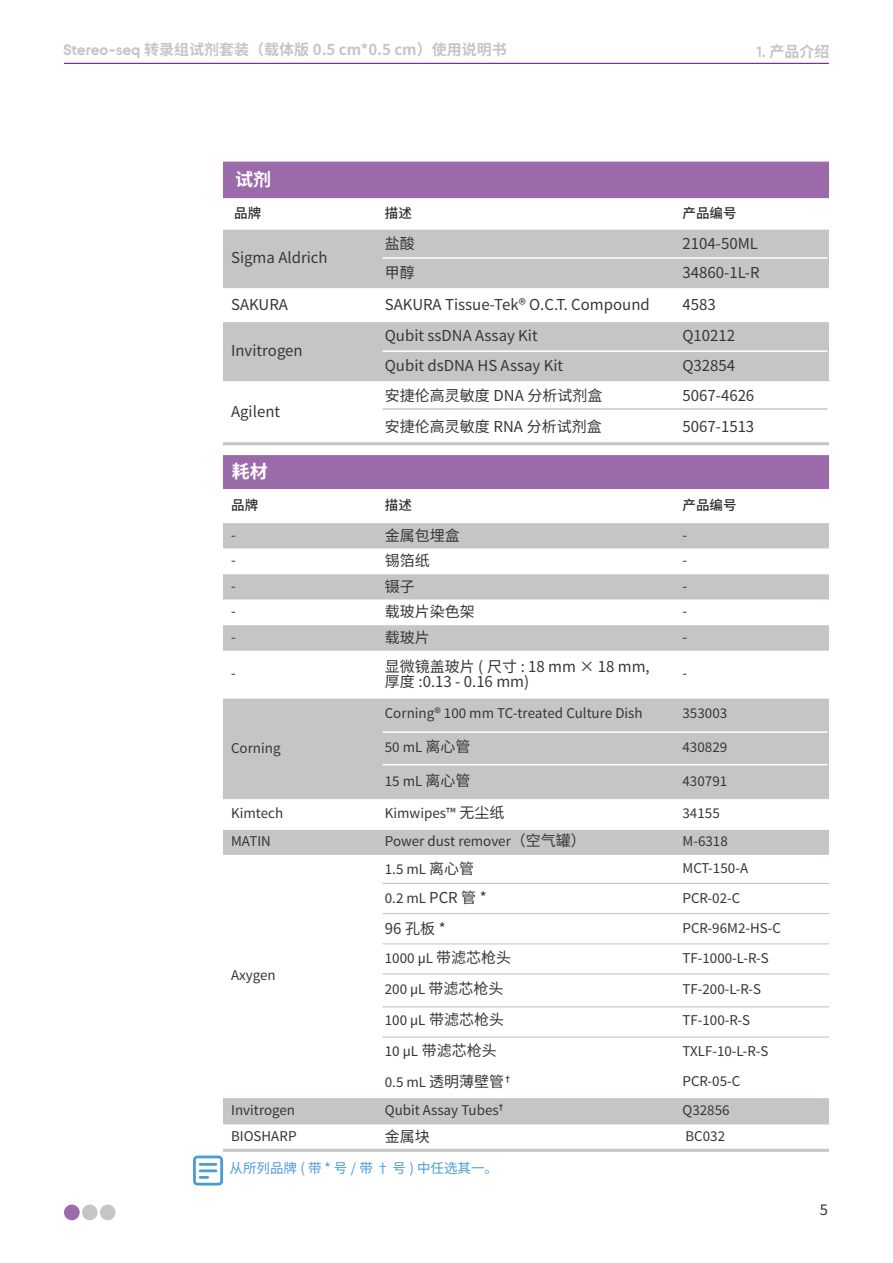
<style>
.page{position:relative;width:893px;height:1263px;background:#fff}
.page>*{position:absolute;margin:0;border:0;box-sizing:border-box;transform-origin:0 0}
.t1{font:700 18px "Source Han Sans SC";color:#fff}
.t2{font:16.5px "Source Sans Pro";color:#363738}
.t3{font:15px "Source Sans Pro";color:#363738}
.t4{font:15px/15px "Source Han Sans SC";color:#363738}
.t5{font:700 15px "Source Han Sans SC";color:#c4c6c4}
.t6{font:13.5px "Source Han Sans SC";color:#4a9cd6}
.t7{font:500 13.5px "Source Han Sans SC";color:#322c2e}
.s1{font-family:"BGI"}
.s2{font-family:"Source Han Sans SC"}
.s3{font-family:"Source Sans Pro"}
</style>
<div class="page">
<div style="left:64px;top:1204px;width:16px;height:16px;background:#9b6aab;border-radius:50%"></div>
<div style="left:82px;top:1204px;width:16px;height:16px;background:#c4c6c4;border-radius:50%"></div>
<div style="left:100px;top:1204px;width:16px;height:16px;background:#c4c6c4;border-radius:50%"></div>
<hr style="left:64px;top:63px;width:765px;height:1px;background:#5e0085">
<div style="left:223px;top:162px;width:606px;height:36px;background:#9b6aab"></div>
<svg style="left:223px;top:198px;width:606px;height:212px"></svg>
<svg style="left:223px;top:230px;width:606px;height:151px;fill:#c4c6c4"></svg>
<hr style="left:383px;top:408px;width:444px;height:2px;background:#c4c6c4">
<hr style="left:383px;top:257px;width:444px;height:2px;background:#fff">
<hr style="left:383px;top:350px;width:444px;height:2px;background:#fff">
<hr style="left:223px;top:442px;width:606px;height:3px;background:#c4c6c4">
<div style="left:223px;top:455px;width:606px;height:34px;background:#9b6aab"></div>
<svg style="left:223px;top:523px;width:606px;height:601px"></svg>
<svg style="left:223px;top:549px;width:606px;height:76px"></svg>
<svg style="left:223px;top:625px;width:606px;height:26px;background:#c5c7c5"></svg>
<hr style="left:383px;top:1036px;width:446px;height:1px;background:#c4c6c4">
<hr style="left:383px;top:943px;width:446px;height:1px;background:#c4c6c4">
<hr style="left:383px;top:973px;width:446px;height:1px;background:#c4c6c4">
<hr style="left:383px;top:913px;width:446px;height:1px;background:#c4c6c4">
<hr style="left:383px;top:883px;width:446px;height:1px;background:#c4c6c4">
<hr style="left:383px;top:1006px;width:446px;height:1px;background:#c4c6c4">
<hr style="left:383px;top:764px;width:444px;height:1px;background:#fff">
<hr style="left:383px;top:731px;width:444px;height:2px;background:#fff">
<hr style="left:223px;top:1149px;width:606px;height:3px;background:#c4c6c4">
<svg style="left:193px;top:1155px;width:30px;height:31px"></svg>
<p class="t5" style="left:63px;top:41px;width:445px"><span class="s1">Stereo-seq</span> 转录组试剂套装（载体版 0.5 cm*0.5 cm）使用说明书</p>
<p class="t5" style="left:757px;top:43px;width:74px"><span class="s1">1.</span> 产品介绍</p>
<p class="t1" style="left:235px;top:169px;width:37px">试剂</p>
<p class="t7" style="left:234px;top:206px;width:28px">品牌</p>
<p class="t7" style="left:385px;top:206px;width:28px">描述</p>
<p class="t7" style="left:682px;top:206px;width:55px">产品编号</p>
<p class="t4" style="left:231px;top:251px;width:98px">Sigma Aldrich</p>
<p class="t4" style="left:385px;top:236px;width:31px">盐酸</p>
<p class="t4" style="left:682px;top:236px;width:77px">2104-50ML</p>
<p class="t4" style="left:385px;top:266px;width:31px">甲醇</p>
<p class="t4" style="left:682px;top:266px;width:79px">34860-1L-R</p>
<p class="t4" style="left:231px;top:297px;width:58px">SAKURA</p>
<p class="t4" style="left:385px;top:297px;width:266px">SAKURA Tissue-Tek® O.C.T. Compound</p>
<p class="t4" style="left:682px;top:297px;width:35px">4583</p>
<p class="t4" style="left:231px;top:344px;width:73px">Invitrogen</p>
<p class="t4" style="left:385px;top:329px;width:154px">Qubit ssDNA Assay Kit</p>
<p class="t4" style="left:682px;top:329px;width:54px">Q10212</p>
<p class="t4" style="left:385px;top:358px;width:180px">Qubit dsDNA HS Assay Kit</p>
<p class="t4" style="left:682px;top:358px;width:54px">Q32854</p>
<p class="t4" style="left:231px;top:404px;width:51px">Agilent</p>
<p class="t4" style="left:385px;top:388px;width:219px">安捷伦高灵敏度 DNA 分析试剂盒</p>
<p class="t4" style="left:682px;top:388px;width:73px">5067-4626</p>
<p class="t4" style="left:385px;top:419px;width:218px">安捷伦高灵敏度 RNA 分析试剂盒</p>
<p class="t4" style="left:682px;top:419px;width:73px">5067-1513</p>
<p class="t1" style="left:232px;top:461px;width:37px">耗材</p>
<p class="t7" style="left:231px;top:498px;width:28px">品牌</p>
<p class="t7" style="left:385px;top:498px;width:28px">描述</p>
<p class="t7" style="left:682px;top:498px;width:55px">产品编号</p>
<p class="t3" style="left:231px;top:525px;width:6px">-</p>
<p class="t4" style="left:385px;top:528px;width:76px">金属包埋盒</p>
<p class="t3" style="left:682px;top:525px;width:6px">-</p>
<p class="t3" style="left:231px;top:551px;width:6px">-</p>
<p class="t4" style="left:385px;top:553px;width:46px">锡箔纸</p>
<p class="t3" style="left:682px;top:551px;width:6px">-</p>
<p class="t3" style="left:231px;top:576px;width:6px">-</p>
<p class="t4" style="left:385px;top:579px;width:31px">镊子</p>
<p class="t3" style="left:682px;top:576px;width:6px">-</p>
<p class="t3" style="left:231px;top:602px;width:6px">-</p>
<p class="t4" style="left:385px;top:604px;width:91px">载玻片染色架</p>
<p class="t3" style="left:682px;top:602px;width:6px">-</p>
<p class="t3" style="left:231px;top:627px;width:6px">-</p>
<p class="t4" style="left:385px;top:630px;width:46px">载玻片</p>
<p class="t3" style="left:682px;top:627px;width:6px">-</p>
<p class="t3" style="left:231px;top:664px;width:6px">-</p>
<p class="t4" style="left:385px;top:659px;width:266px">显微镜盖玻片 ( 尺寸 : 18 mm × 18 mm,厚度 :0.13 - 0.16 mm)</p>
<p class="t3" style="left:682px;top:664px;width:6px">-</p>
<p class="t3" style="left:231px;top:738px;width:51px">Corning</p>
<p class="t3" style="left:385px;top:704px;width:259px">Corning® 100 mm TC-treated Culture Dish</p>
<p class="t3" style="left:682px;top:704px;width:46px">353003</p>
<p class="t3" style="left:385px;top:738px;width:87px">50 mL <span class="s2">离心管</span></p>
<p class="t3" style="left:682px;top:737px;width:46px">430829</p>
<p class="t3" style="left:385px;top:772px;width:87px">15 mL <span class="s2">离心管</span></p>
<p class="t3" style="left:682px;top:771px;width:46px">430791</p>
<p class="t3" style="left:231px;top:804px;width:54px">Kimtech</p>
<p class="t3" style="left:385px;top:804px;width:121px">Kimwipes™ <span class="s2">无尘纸</span></p>
<p class="t3" style="left:682px;top:804px;width:39px">34155</p>
<p class="t3" style="left:231px;top:832px;width:41px">MATIN</p>
<p class="t3" style="left:385px;top:832px;width:203px">Power dust remover<span class="s2">（空气罐）</span></p>
<p class="t3" style="left:682px;top:832px;width:47px">M-6318</p>
<p class="t3" style="left:231px;top:966px;width:46px">Axygen</p>
<p class="t3" style="left:385px;top:859px;width:91px">1.5 mL <span class="s2">离心管</span></p>
<p class="t3" style="left:682px;top:859px;width:67px">MCT-150-A</p>
<p class="t3" style="left:385px;top:889px;width:104px">0.2 mL <span class="s2">PCR 管 *</span></p>
<p class="t3" style="left:682px;top:889px;width:59px">PCR-02-C</p>
<p class="t4" style="left:385px;top:921px;width:63px">96 孔板 *</p>
<p class="t3" style="left:682px;top:919px;width:100px">PCR-96M2-HS-C</p>
<p class="t3" style="left:385px;top:949px;width:128px">1000 µL <span class="s2">带滤芯枪头</span></p>
<p class="t3" style="left:682px;top:949px;width:88px">TF-1000-L-R-S</p>
<p class="t3" style="left:385px;top:980px;width:120px">200 µL <span class="s2">带滤芯枪头</span></p>
<p class="t3" style="left:682px;top:980px;width:80px">TF-200-L-R-S</p>
<p class="t3" style="left:385px;top:1011px;width:121px">100 µL <span class="s2">带滤芯枪头</span></p>
<p class="t3" style="left:682px;top:1010px;width:69px">TF-100-R-S</p>
<p class="t4" style="left:385px;top:1043px;width:113px"><span class="s3">10 µL</span> 带滤芯枪头</p>
<p class="t3" style="left:682px;top:1041px;width:87px">TXLF-10-L-R-S</p>
<p class="t3" style="left:385px;top:1072px;width:127px">0.5 mL <span class="s2">透明薄壁管</span><sup>†</sup></p>
<p class="t3" style="left:682px;top:1072px;width:59px">PCR-05-C</p>
<p class="t3" style="left:231px;top:1101px;width:66px">Invitrogen</p>
<p class="t3" style="left:385px;top:1101px;width:120px">Qubit Assay Tubes<sup>†</sup></p>
<p class="t3" style="left:682px;top:1101px;width:49px">Q32856</p>
<p class="t3" style="left:231px;top:1126px;width:67px">BIOSHARP</p>
<p class="t4" style="left:385px;top:1129px;width:46px">金属块</p>
<p class="t3" style="left:685px;top:1126px;width:41px">BC032</p>
<p class="t6" style="left:230px;top:1160px;width:270px">从所列品牌 ( 带 * 号 / 带 † 号 ) 中任选其一。</p>
<p class="t2" style="left:820px;top:1199px;width:10px">5</p>
</div>
